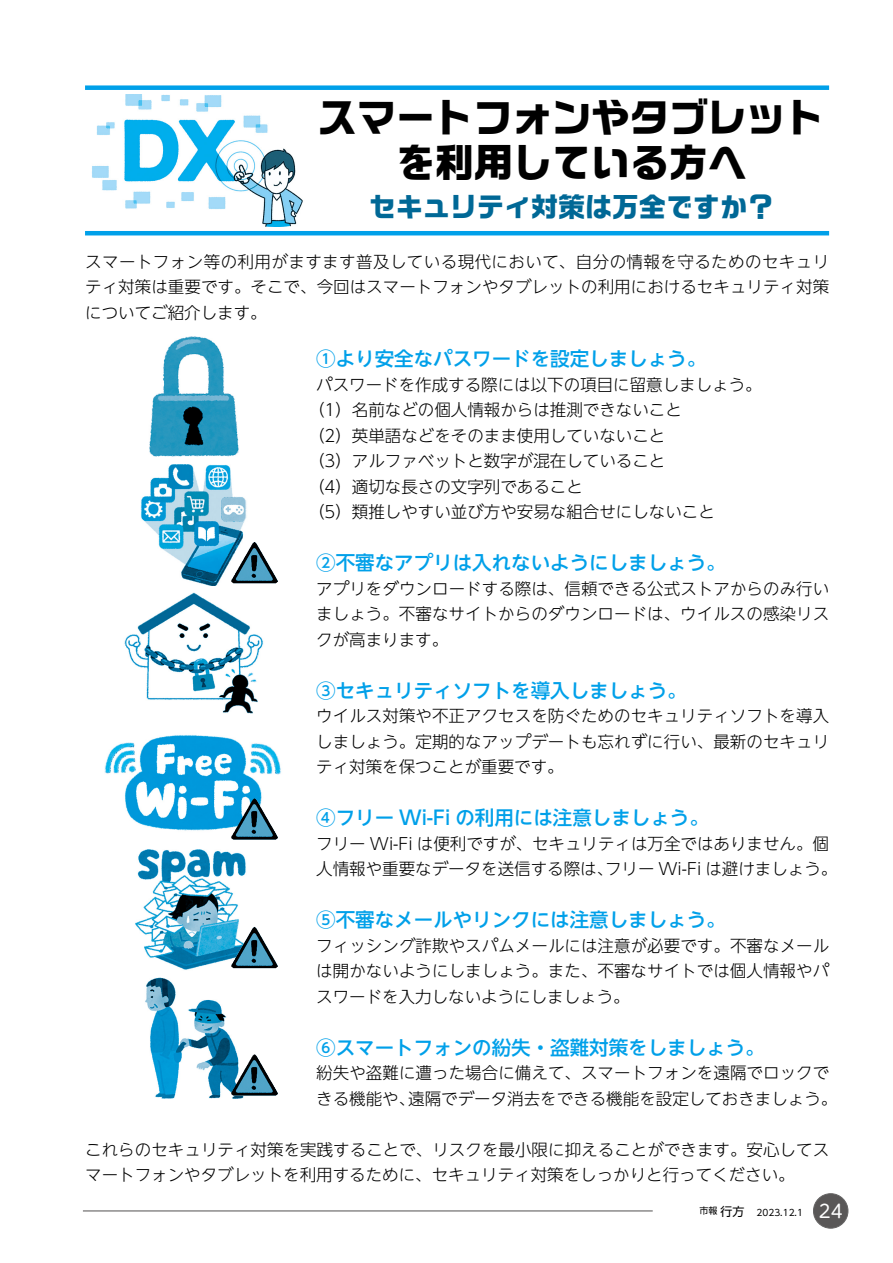
<style>
.page{position:relative;width:893px;height:1263px;background:#fff}
.page>*{position:absolute;margin:0;border:0;box-sizing:border-box;transform-origin:0 0}
.t1{font:700 39px/45px "Ro G San Srf Std";color:#000;text-align:center}
.t2{font:700 27px "Ro G San Srf Std";color:#006896}
.t3{font:500 19.5px "UD Shin Go NT Pro";color:#00a0e9}
.t4{font:300 16.5px/25.5px "UD Shin Go NT Pro";color:#000;text-align:justify}
.t5{font:9px "UD Shin Go NT Pro";color:#000}
.s1{font-size:12px}
.s2{font-family:"UD Shin M Go Pro";font-size:18px;color:#fff}
</style>
<div class="page">
<div style="left:813px;top:1194px;width:35px;height:34px;background:#595757;border-radius:50%"></div>
<div style="left:813px;top:1193px;width:35px;height:35px;border:1px solid #656464;border-radius:50%"></div>
<hr style="left:83px;top:1210px;width:570px;height:1px;background:#656464">
<div style="left:32px;top:450px;width:21px;height:22px;border:1px solid #fff;border-radius:50%"></div>
<div style="left:32px;top:790px;width:21px;height:22px;border:1px solid #fff;border-radius:50%"></div>
<img style="left:92px;top:94px;width:211px;height:132px">
<hr style="left:85px;top:231px;width:744px;height:4px;background:#00a0e9">
<div style="left:85px;top:85px;width:744px;height:5px;background:#00a0e9"></div>
<img style="left:149px;top:336px;width:90px;height:121px">
<img style="left:140px;top:464px;width:109px;height:121px">
<img style="left:124px;top:593px;width:140px;height:120px">
<img style="left:104px;top:735px;width:177px;height:96px">
<img style="left:135px;top:849px;width:120px;height:121px">
<img style="left:145px;top:977px;width:99px;height:121px">
<img style="left:231px;top:1054px;width:47px;height:42px">
<img style="left:231px;top:927px;width:47px;height:41px">
<img style="left:231px;top:798px;width:47px;height:42px">
<img style="left:231px;top:542px;width:47px;height:41px">
<h1 class="t1" style="left:318px;top:95px;width:508px">スマートフォンやタブレットを利用している方へ</h1>
<h2 class="t2" style="left:369px;top:188px;width:406px">セキュリティ対策は万全ですか？</h2>
<p class="t4" style="left:85px;top:248px;width:746px">スマートフォン等の利用がますます普及している現代において、自分の情報を守るためのセキュリティ対策は重要です。そこで、今回はスマートフォンやタブレットの利用におけるセキュリティ対策についてご紹介します。</p>
<p class="t3" style="left:316px;top:343px;width:391px">①より安全なパスワードを設定しましょう。</p>
<p class="t4" style="left:308px;top:371px;width:455px;text-align:left;text-indent:8px">パスワードを作成する際には以下の項目に留意しましょう。（1）名前などの個人情報からは推測できないこと<br>（2）英単語などをそのまま使用していないこと<br>（3）アルファベットと数字が混在していること<br>（4）適切な長さの文字列であること<br>（5）類推しやすい並び方や安易な組合せにしないこと</p>
<p class="t3" style="left:316px;top:547px;width:411px">②不審なアプリは入れないようにしましょう。</p>
<p class="t4" style="left:316px;top:575px;width:514px">アプリをダウンロードする際は、信頼できる公式ストアからのみ行いましょう。不審なサイトからのダウンロードは、ウイルスの感染リスクが高まります。</p>
<p class="t3" style="left:316px;top:674px;width:372px">③セキュリティソフトを導入しましょう。</p>
<p class="t4" style="left:316px;top:702px;width:514px">ウイルス対策や不正アクセスを防ぐためのセキュリティソフトを導入しましょう。定期的なアップデートも忘れずに行い、最新のセキュリティ対策を保つことが重要です。</p>
<p class="t3" style="left:316px;top:802px;width:394px">④フリー Wi-Fi の利用には注意しましょう。</p>
<p class="t4" style="left:316px;top:830px;width:523px">フリー Wi-Fi は便利ですが、セキュリティは万全ではありません。個人情報や重要なデータを送信する際は、フリー Wi-Fi は避けましょう。</p>
<p class="t3" style="left:316px;top:904px;width:411px">⑤不審なメールやリンクには注意しましょう。</p>
<p class="t4" style="left:316px;top:932px;width:514px">フィッシング詐欺やスパムメールには注意が必要です。不審なメールは開かないようにしましょう。また、不審なサイトでは個人情報やパスワードを入力しないようにしましょう。</p>
<p class="t3" style="left:316px;top:1031px;width:450px">⑥スマートフォンの紛失・盗難対策をしましょう。</p>
<p class="t4" style="left:316px;top:1059px;width:523px">紛失や盗難に遭った場合に備えて、スマートフォンを遠隔でロックできる機能や、遠隔でデータ消去をできる機能を設定しておきましょう。</p>
<p class="t4" style="left:85px;top:1136px;width:745px">これらのセキュリティ対策を実践することで、リスクを最小限に抑えることができます。安心してスマートフォンやタブレットを利用するために、セキュリティ対策をしっかりと行ってください。</p>
<p class="t5" style="left:699px;top:1205px;width:145px">市報 <span class="s1">行方　</span>2023.12.1 <span class="s2">24</span></p>
</div>
